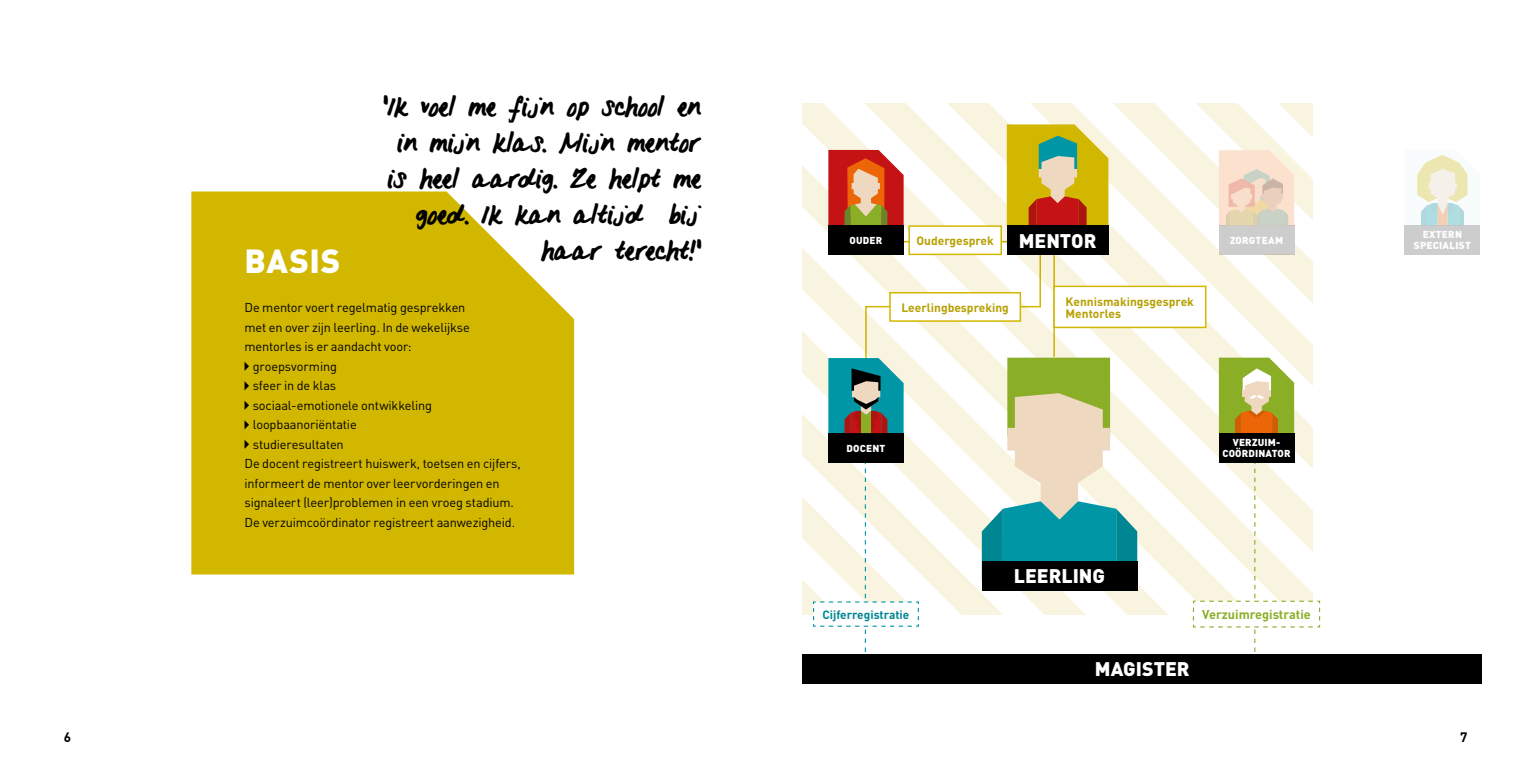
<style>
.page{position:relative;width:1531px;height:766px;background:#fff}
.page>*{position:absolute;margin:0;border:0;box-sizing:border-box;transform-origin:0 0}
.t1{font:33px/36px "Lovely K";letter-spacing:-.035em;color:#000;text-align:right}
.t2{font:900 33px "DIN";letter-spacing:.015em;color:#fff}
.t3{font:900 19.5px "DIN";color:#fff}
.t4{font:700 13.5px "DIN";color:#000}
.t5{font:12.75px "DIN";letter-spacing:-.01em;color:#000}
.t6{font:700 12.75px "DIN";color:#8aae26}
.t7{font:700 12px/12px "DIN";color:#b6a000}
.t8{font:700 11.85px "DIN";color:#008693}
.t9{font:900 10.05px/10.6px "DIN";letter-spacing:.025em;color:#fff;text-align:center}
</style>
<div class="page">
<svg style="left:802px;top:103px;width:511px;height:511px;fill:#faf6e7"></svg>
<div style="left:191px;top:191px;width:383px;height:383px;background:#d2b700"></div>
<div style="left:909px;top:226px;width:92px;height:28px;background:#fff"></div>
<div style="left:908px;top:225px;width:94px;height:30px;border:2px solid #d2b700"></div>
<svg style="left:828px;top:150px;width:75px;height:75px;background:#cb5b3b"></svg>
<div style="left:828px;top:225px;width:75px;height:30px;background:#000"></div>
<svg style="left:1219px;top:357px;width:75px;height:76px;background:#b0b14c"></svg>
<div style="left:1219px;top:433px;width:75px;height:30px;background:#000"></div>
<div style="left:1404px;top:225px;width:76px;height:30px;background:#cdcdcd"></div>
<svg style="left:1417px;top:155px;width:51px;height:70px"></svg>
<div style="left:1219px;top:225px;width:75px;height:30px;background:#cdcdcd"></div>
<svg style="left:1219px;top:150px;width:75px;height:75px;background:#efdac5"></svg>
<svg style="left:1007px;top:124px;width:101px;height:101px;background:#c5a432"></svg>
<div style="left:1007px;top:225px;width:101px;height:30px;background:#000"></div>
<div style="left:802px;top:654px;width:680px;height:29px;background:#000"></div>
<svg style="left:244px;top:361px;width:5px;height:9px"></svg>
<svg style="left:244px;top:381px;width:5px;height:9px"></svg>
<svg style="left:244px;top:400px;width:5px;height:9px"></svg>
<svg style="left:244px;top:420px;width:5px;height:9px"></svg>
<svg style="left:244px;top:439px;width:5px;height:9px"></svg>
<div style="left:1054px;top:286px;width:152px;height:41px;background:#fff"></div>
<div style="left:1053px;top:285px;width:153px;height:43px;border:2px solid #d2b700"></div>
<svg style="left:812px;top:238px;width:325px;height:414px"></svg>
<svg style="left:1192px;top:459px;width:128px;height:193px"></svg>
<h1 class="t1" style="left:383px;top:88px;width:320px">'Ik voel me fijn op school en in mijn klas. Mijn mentor is heel aardig. Ze helpt me goed. Ik kan altijd bij haar terecht!'</h1>
<h1 class="t2" style="left:244px;top:239px;width:97px">BASIS</h1>
<p class="t5" style="left:244px;top:299px;width:222px">De mentor voert regelmatig gesprekken</p>
<p class="t5" style="left:244px;top:319px;width:227px">met en over zijn leerling. In de wekelijkse</p>
<p class="t5" style="left:244px;top:338px;width:169px">mentorles is er aandacht voor:</p>
<p class="t5" style="left:253px;top:358px;width:86px">groepsvorming</p>
<p class="t5" style="left:253px;top:377px;width:85px">sfeer in de klas</p>
<p class="t5" style="left:253px;top:397px;width:181px">sociaal-emotionele ontwikkeling</p>
<p class="t5" style="left:253px;top:416px;width:106px">loopbaanoriëntatie</p>
<p class="t5" style="left:253px;top:436px;width:93px">studieresultaten</p>
<p class="t5" style="left:244px;top:455px;width:278px">De docent registreert huiswerk, toetsen en cijfers,</p>
<p class="t5" style="left:244px;top:475px;width:256px">informeert de mentor over leervorderingen en</p>
<p class="t5" style="left:244px;top:494px;width:271px">signaleert (leer)problemen in een vroeg stadium.</p>
<p class="t5" style="left:244px;top:514px;width:272px">De verzuimcoördinator registreert aanwezigheid.</p>
<p class="t9" style="left:849px;top:234px;width:35px">OUDER</p>
<p class="t7" style="left:916px;top:234px;width:79px">Oudergesprek</p>
<h2 class="t3" style="left:1019px;top:227px;width:79px">MENTOR</h2>
<p class="t7" style="left:901px;top:301px;width:109px">Leerlingbespreking</p>
<p class="t7" style="left:1065px;top:295px;width:130px">Kennismakingsgesprek<br>Mentorles</p>
<p class="t9" style="left:1230px;top:234px;width:55px">ZORGTEAM</p>
<p class="t9" style="left:846px;top:442px;width:41px">DOCENT</p>
<h2 class="t3" style="left:1014px;top:562px;width:93px">LEERLING</h2>
<p class="t9" style="left:1222px;top:436px;width:70px">VERZUIM-<br>COÖRDINATOR</p>
<p class="t8" style="left:822px;top:607px;width:89px">Cijferregistratie</p>
<p class="t6" style="left:1202px;top:606px;width:110px">Verzuimregistratie</p>
<h2 class="t3" style="left:1095px;top:655px;width:96px">MAGISTER</h2>
<p class="t9" style="left:1414px;top:229px;width:58px">EXTERN<br>SPECIALIST</p>
<p class="t4" style="left:64px;top:727px;width:9px">6</p>
<p class="t4" style="left:1460px;top:727px;width:9px">7</p>
</div>
